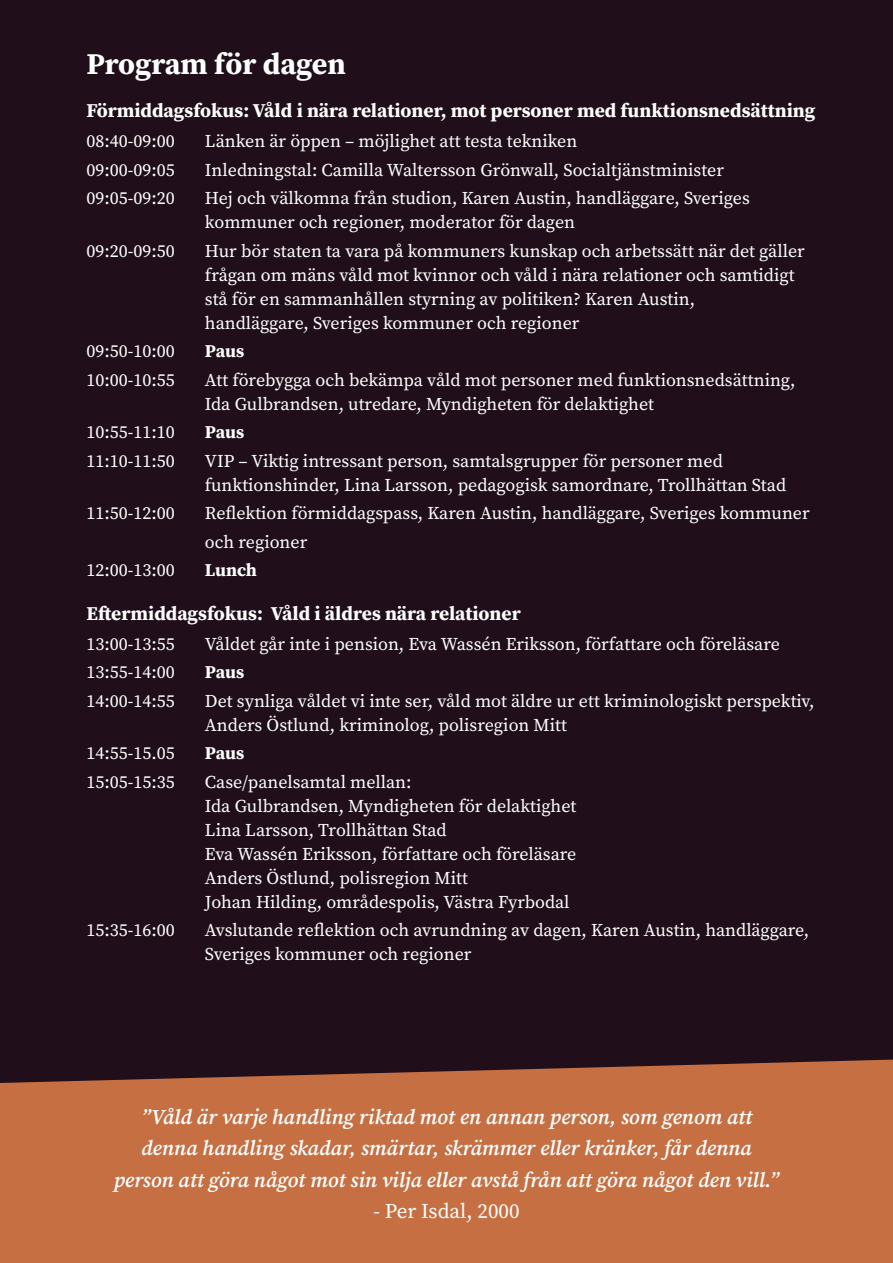
<style>
.page{position:relative;width:893px;height:1263px;background:#fff}
.page>*{position:absolute;margin:0;border:0;box-sizing:border-box;transform-origin:0 0}
.t1{font:700 30px "Source Serif Pro";color:#fff}
.t2{font:italic 600 21px/31.5px "Source Serif Pro";color:#fff;text-align:center}
.t3{font:21px "Source Serif Pro";color:#fff}
.t4{font:700 19.5px "Source Serif Pro";color:#fff}
.t5{font:18px/24px "Source Serif Pro";color:#fff}
.t6{font:700 18px "Source Serif Pro";letter-spacing:-.01em;color:#fff}
</style>
<div class="page">
<div style="left:0;top:0;width:893px;height:1087px;background:#200f1a"></div>
<div style="left:0;top:1059px;width:893px;height:204px;background:#c66f42"></div>
<p class="t1" style="left:86px;top:43px;width:261px">Program för dagen</p>
<p class="t4" style="left:86px;top:97px;width:730px">Förmiddagsfokus: Våld i nära relationer, mot personer med funktionsnedsättning</p>
<p class="t5" style="left:86px;top:129px;width:90px">08:40-09:00</p>
<p class="t5" style="left:205px;top:129px;width:374px">Länken är öppen – möjlighet att testa tekniken</p>
<p class="t5" style="left:86px;top:158px;width:90px">09:00-09:05</p>
<p class="t5" style="left:205px;top:158px;width:521px">Inledningstal: Camilla Waltersson Grönwall, Socialtjänstminister</p>
<p class="t5" style="left:86px;top:186px;width:90px">09:05-09:20</p>
<p class="t5" style="left:205px;top:186px;width:546px">Hej och välkomna från studion, Karen Austin, handläggare, Sveriges kommuner och regioner, moderator för dagen</p>
<p class="t5" style="left:86px;top:239px;width:90px">09:20-09:50</p>
<p class="t5" style="left:205px;top:239px;width:601px">Hur bör staten ta vara på kommuners kunskap och arbetssätt när det gäller</p>
<p class="t5" style="left:205px;top:263px;width:591px">frågan om mäns våld mot kvinnor och våld i nära relationer och samtidigt stå för en sammanhållen styrning av politiken? Karen Austin,</p>
<p class="t5" style="left:205px;top:311px;width:376px">handläggare, Sveriges kommuner och regioner</p>
<p class="t5" style="left:86px;top:339px;width:90px">09:50-10:00</p>
<p class="t6" style="left:205px;top:339px;width:41px">Paus</p>
<p class="t5" style="left:86px;top:368px;width:90px">10:00-10:55</p>
<p class="t5" style="left:205px;top:368px;width:592px">Att förebygga och bekämpa våld mot personer med funktionsnedsättning,</p>
<p class="t5" style="left:205px;top:392px;width:451px">Ida Gulbrandsen, utredare, Myndigheten för delaktighet</p>
<p class="t5" style="left:86px;top:420px;width:90px">10:55-11:10</p>
<p class="t6" style="left:205px;top:420px;width:41px">Paus</p>
<p class="t5" style="left:86px;top:449px;width:90px">11:10-11:50</p>
<p class="t5" style="left:205px;top:449px;width:583px">VIP – Viktig intressant person, samtalsgrupper för personer med funktionshinder, Lina Larsson, pedagogisk samordnare, Trollhättan Stad</p>
<p class="t5" style="left:86px;top:501px;width:90px">11:50-12:00</p>
<p class="t5" style="left:205px;top:499px;width:606px;line-height:28.5px">Reflektion förmiddagspass, Karen Austin, handläggare, Sveriges kommuner och regioner</p>
<p class="t5" style="left:86px;top:558px;width:90px">12:00-13:00</p>
<p class="t6" style="left:205px;top:558px;width:54px">Lunch</p>
<p class="t4" style="left:86px;top:600px;width:436px">Eftermiddagsfokus: Våld i äldres nära relationer</p>
<p class="t5" style="left:86px;top:632px;width:90px">13:00-13:55</p>
<p class="t5" style="left:205px;top:632px;width:576px">Våldet går inte i pension, Eva Wassén Eriksson, författare och föreläsare</p>
<p class="t5" style="left:86px;top:660px;width:90px">13:55-14:00</p>
<p class="t6" style="left:205px;top:660px;width:41px">Paus</p>
<p class="t5" style="left:86px;top:689px;width:90px">14:00-14:55</p>
<p class="t5" style="left:205px;top:689px;width:611px">Det synliga våldet vi inte ser, våld mot äldre ur ett kriminologiskt perspektiv,</p>
<p class="t5" style="left:205px;top:713px;width:364px">Anders Östlund, kriminolog, polisregion Mitt</p>
<p class="t5" style="left:86px;top:741px;width:90px">14:55-15.05</p>
<p class="t6" style="left:205px;top:741px;width:41px">Paus</p>
<p class="t5" style="left:86px;top:770px;width:90px">15:05-15:35</p>
<p class="t5" style="left:205px;top:770px;width:208px">Case/panelsamtal mellan:</p>
<p class="t5" style="left:205px;top:794px;width:373px">Ida Gulbrandsen, Myndigheten för delaktighet</p>
<p class="t5" style="left:205px;top:818px;width:243px">Lina Larsson, Trollhättan Stad</p>
<p class="t5" style="left:205px;top:842px;width:373px">Eva Wassén Eriksson, författare och föreläsare</p>
<p class="t5" style="left:205px;top:866px;width:264px">Anders Östlund, polisregion Mitt</p>
<p class="t5" style="left:205px;top:890px;width:366px">Johan Hilding, områdespolis, Västra Fyrbodal</p>
<p class="t5" style="left:86px;top:918px;width:90px">15:35-16:00</p>
<p class="t5" style="left:205px;top:918px;width:606px">Avslutande reflektion och avrundning av dagen, Karen Austin, handläggare,<br>Sveriges kommuner och regioner</p>
<p class="t2" style="left:114px;top:1100px;width:667px">”Våld är varje handling riktad mot en annan person, som genom att denna handling skadar, smärtar, skrämmer eller kränker, får denna person att göra något mot sin vilja eller avstå från att göra något den vill.”</p>
<p class="t3" style="left:373px;top:1197px;width:148px">- Per Isdal, 2000</p>
</div>
